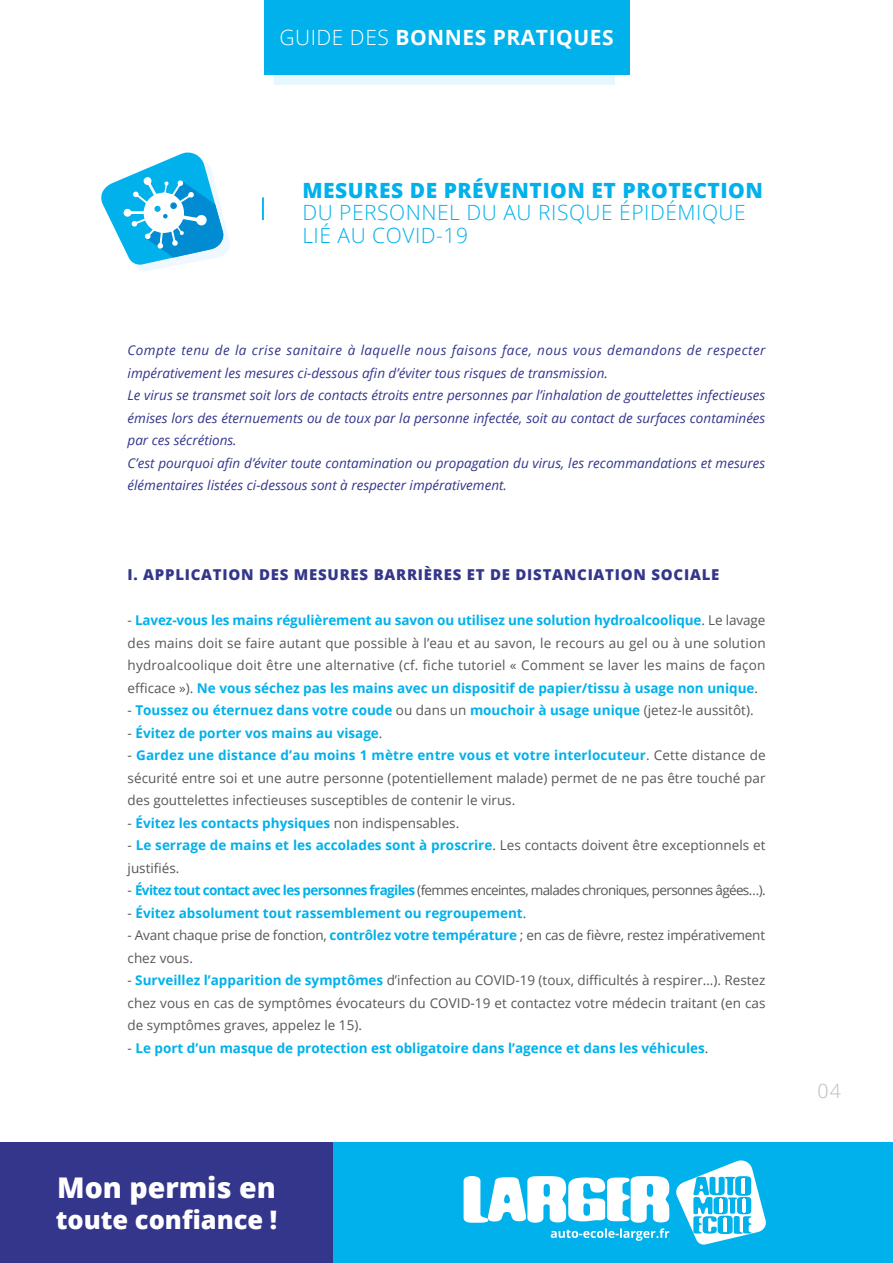
<style>
.page{position:relative;width:893px;height:1263px;background:#fff}
.page>*{position:absolute;margin:0;border:0;box-sizing:border-box;transform-origin:0 0}
.t1{font:800 28.5px "Open Sans";color:#fff}
.t2{font:800 25.5px "Open Sans";color:#fff}
.t3{font:300 21px/22.5px "Open Sans";letter-spacing:.025em;color:#00b1eb}
.t4{font:800 21px "Open Sans";letter-spacing:.025em;color:#00b1eb}
.t5{font:700 21px "Open Sans";letter-spacing:.025em;color:#fff}
.t6{font:300 19.5px "Open Sans";color:#bcbcbc}
.t7{font:800 15px "Open Sans";letter-spacing:.05em;color:#34368c}
.t8{font:13.5px/22.5px "Open Sans";color:#575756;text-align:justify}
.t9{font:italic 13.5px/22.5px "Open Sans";color:#34368c}
.t10{font:700 13.5px "Open Sans";color:#00b1eb}
.t11{font:13.5px "Open Sans";letter-spacing:-.045em;color:#575756}
.s1{font-weight:300}
.s2{font-weight:700;color:#00b1eb}
.s3{font-weight:400;color:#575756}
</style>
<div class="page">
<svg style="left:274px;top:74px;width:341px;height:11px;background:#d1f0fb"></svg>
<div style="left:264px;top:0;width:365px;height:74px;background:#00b1eb"></div>
<hr style="left:262px;top:198px;width:2px;height:22px;background:#00b1eb">
<svg style="left:101px;top:153px;width:129px;height:118px"></svg>
<div style="left:0;top:1143px;width:893px;height:120px;background:#00b1eb"></div>
<svg style="left:676px;top:1160px;width:90px;height:85px"></svg>
<svg style="left:464px;top:1176px;width:205px;height:65px"></svg>
<div style="left:0;top:1143px;width:333px;height:120px;background:#34368c"></div>
<h3 class="t5" style="left:279px;top:23px;width:336px"><span class="s1">GUIDE DES</span> BONNES PRATIQUES</h3>
<h3 class="t4" style="left:302px;top:174px;width:462px">MESURES DE PRÉVENTION ET PROTECTION</h3>
<h3 class="t3" style="left:302px;top:201px;width:445px">DU PERSONNEL DU AU RISQUE ÉPIDÉMIQUE<br>LIÉ AU COVID-19</h3>
<p class="t9" style="left:128px;top:339px;width:640px">Compte tenu de la crise sanitaire à laquelle nous faisons face, nous vous demandons de respecter impérativement les mesures ci-dessous afin d’éviter tous risques de transmission.<br>Le virus se transmet soit lors de contacts étroits entre personnes par l’inhalation de gouttelettes infectieuses émises lors des éternuements ou de toux par la personne infectée, soit au contact de surfaces contaminées par ces sécrétions.<br>C’est pourquoi afin d’éviter toute contamination ou propagation du virus, les recommandations et mesures élémentaires listées ci-dessous sont à respecter impérativement.</p>
<p class="t7" style="left:128px;top:563px;width:593px">I. APPLICATION DES MESURES BARRIÈRES ET DE DISTANCIATION SOCIALE</p>
<p class="t8" style="left:128px;top:609px;width:640px">- <span class="s2">Lavez-vous les mains régulièrement au savon ou utilisez une solution hydroalcoolique</span>. Le lavage des mains doit se faire autant que possible à l’eau et au savon, le recours au gel ou à une solution hydroalcoolique doit être une alternative (cf. fiche tutoriel « Comment se laver les mains de façon efficace »). <span class="s2">Ne vous séchez pas les mains avec un dispositif de papier/tissu à usage non unique</span>.</p>
<p class="t10" style="left:128px;top:701px;width:627px"><span class="s3">-</span> Toussez ou éternuez dans votre coude <span class="s3">ou dans un</span> mouchoir à usage unique <span class="s3">(jetez-le aussitôt).</span></p>
<p class="t10" style="left:128px;top:723px;width:256px"><span class="s3">-</span> Évitez de porter vos mains au visage<span class="s3">.</span></p>
<p class="t8" style="left:128px;top:744px;width:640px">- <span class="s2">Gardez une distance d’au moins 1 mètre entre vous et votre interlocuteur</span>. Cette distance de sécurité entre soi et une autre personne (potentiellement malade) permet de ne pas être touché par des gouttelettes infectieuses susceptibles de contenir le virus.</p>
<p class="t10" style="left:128px;top:813px;width:333px"><span class="s3">-</span> Évitez les contacts physiques <span class="s3">non indispensables.</span></p>
<p class="t8" style="left:128px;top:834px;width:639px">- <span class="s2">Le serrage de mains et les accolades sont à proscrire</span>. Les contacts doivent être exceptionnels et justifiés.</p>
<p class="t11" style="left:128px;top:881px;width:640px">- <span class="s2">Évitez tout contact avec les personnes fragiles</span> (femmes enceintes, malades chroniques, personnes âgées…).</p>
<p class="t10" style="left:128px;top:903px;width:400px"><span class="s3">-</span> Évitez absolument tout rassemblement ou regroupement<span class="s3">.</span></p>
<p class="t8" style="left:128px;top:924px;width:639px">- Avant chaque prise de fonction, <span class="s2">contrôlez votre température</span> ; en cas de fièvre, restez impérativement chez vous.</p>
<p class="t8" style="left:128px;top:969px;width:639px">- <span class="s2">Surveillez l’apparition de symptômes</span> d’infection au COVID-19 (toux, difficultés à respirer…). Restez chez vous en cas de symptômes évocateurs du COVID-19 et contactez votre médecin traitant (en cas de symptômes graves, appelez le 15).</p>
<p class="t10" style="left:128px;top:1038px;width:582px"><span class="s3">-</span> Le port d’un masque de protection est obligatoire dans l’agence et dans les véhicules<span class="s3">.</span></p>
<h1 class="t1" style="left:57px;top:1166px;width:220px">Mon permis en</h1>
<h2 class="t2" style="left:56px;top:1200px;width:223px">toute confiance !</h2>
<h3 class="t6" style="left:818px;top:1077px;width:25px">04</h3>
</div>
